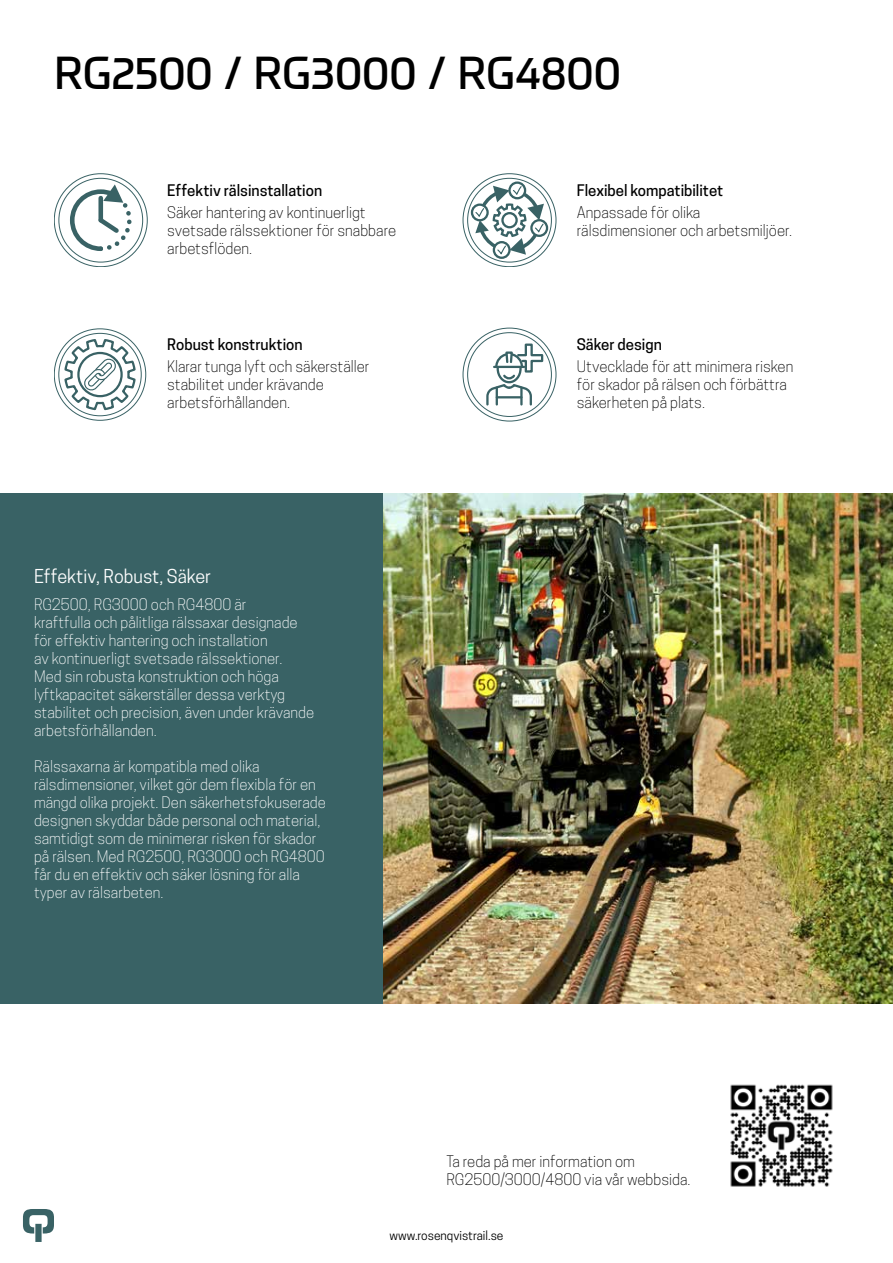
<style>
.page{position:relative;width:893px;height:1263px;background:#fff}
.page>*{position:absolute;margin:0;border:0;box-sizing:border-box;transform-origin:0 0}
.t1{font:45px "Prometo";color:#000}
.t2{font:18px "Cooper Hewitt";color:#fff}
.t3{font:300 15px/18px "Cooper Hewitt";color:#fff}
.t4{font:300 15px/18px "Cooper Hewitt";color:#000}
.t5{font:500 15px "Cooper Hewitt";color:#000}
.t6{font:12px "Cooper Hewitt";color:#000}
</style>
<div class="page">
<svg style="left:23px;top:1209px;width:31px;height:33px"></svg>
<img style="left:383px;top:493px;width:510px;height:510px">
<div style="left:0;top:493px;width:383px;height:510px;background:#396265"></div>
<svg style="left:54px;top:329px;width:92px;height:92px"></svg>
<svg style="left:463px;top:173px;width:93px;height:94px"></svg>
<svg style="left:54px;top:173px;width:94px;height:94px"></svg>
<svg style="left:463px;top:328px;width:93px;height:93px"></svg>
<img style="left:730px;top:1084px;width:103px;height:103px">
<h1 class="t1" style="left:54px;top:45px;width:568px">RG2500 / RG3000 / RG4800</h1>
<p class="t5" style="left:167px;top:181px;width:156px">Effektiv rälsinstallation</p>
<p class="t4" style="left:167px;top:203px;width:230px">Säker hantering av kontinuerligt svetsade rälssektioner för snabbare arbetsflöden.</p>
<p class="t5" style="left:167px;top:336px;width:137px">Robust konstruktion</p>
<p class="t4" style="left:167px;top:358px;width:204px">Klarar tunga lyft och säkerställer stabilitet under krävande arbetsförhållanden.</p>
<p class="t2" style="left:34px;top:566px;width:179px">Effektiv, Robust, Säker</p>
<p class="t3" style="left:34px;top:595px;width:282px">RG2500, RG3000 och RG4800 är<br>kraftfulla och pålitliga rälssaxar designade för effektiv hantering och installation<br>av kontinuerligt svetsade rälssektioner.<br>Med sin robusta konstruktion och höga lyftkapacitet säkerställer dessa verktyg stabilitet och precision, även under krävande arbetsförhållanden.</p>
<p class="t3" style="left:34px;top:757px;width:293px">Rälssaxarna är kompatibla med olika rälsdimensioner, vilket gör dem flexibla för en mängd olika projekt. Den säkerhetsfokuserade designen skyddar både personal och material, samtidigt som de minimerar risken för skador på rälsen. Med RG2500, RG3000 och RG4800 får du en effektiv och säker lösning för alla typer av rälsarbeten.</p>
<p class="t5" style="left:577px;top:181px;width:148px">Flexibel kompatibilitet</p>
<p class="t4" style="left:577px;top:203px;width:217px">Anpassade för olika rälsdimensioner och arbetsmiljöer.</p>
<p class="t5" style="left:577px;top:336px;width:87px">Säker design</p>
<p class="t4" style="left:577px;top:358px;width:218px">Utvecklade för att minimera risken för skador på rälsen och förbättra säkerheten på plats.</p>
<p class="t4" style="left:446px;top:1152px;width:246px">Ta reda på mer information om<br>RG2500/3000/4800 via vår webbsida.</p>
<p class="t6" style="left:389px;top:1229px;width:116px">www.rosenqvistrail.se</p>
</div>
